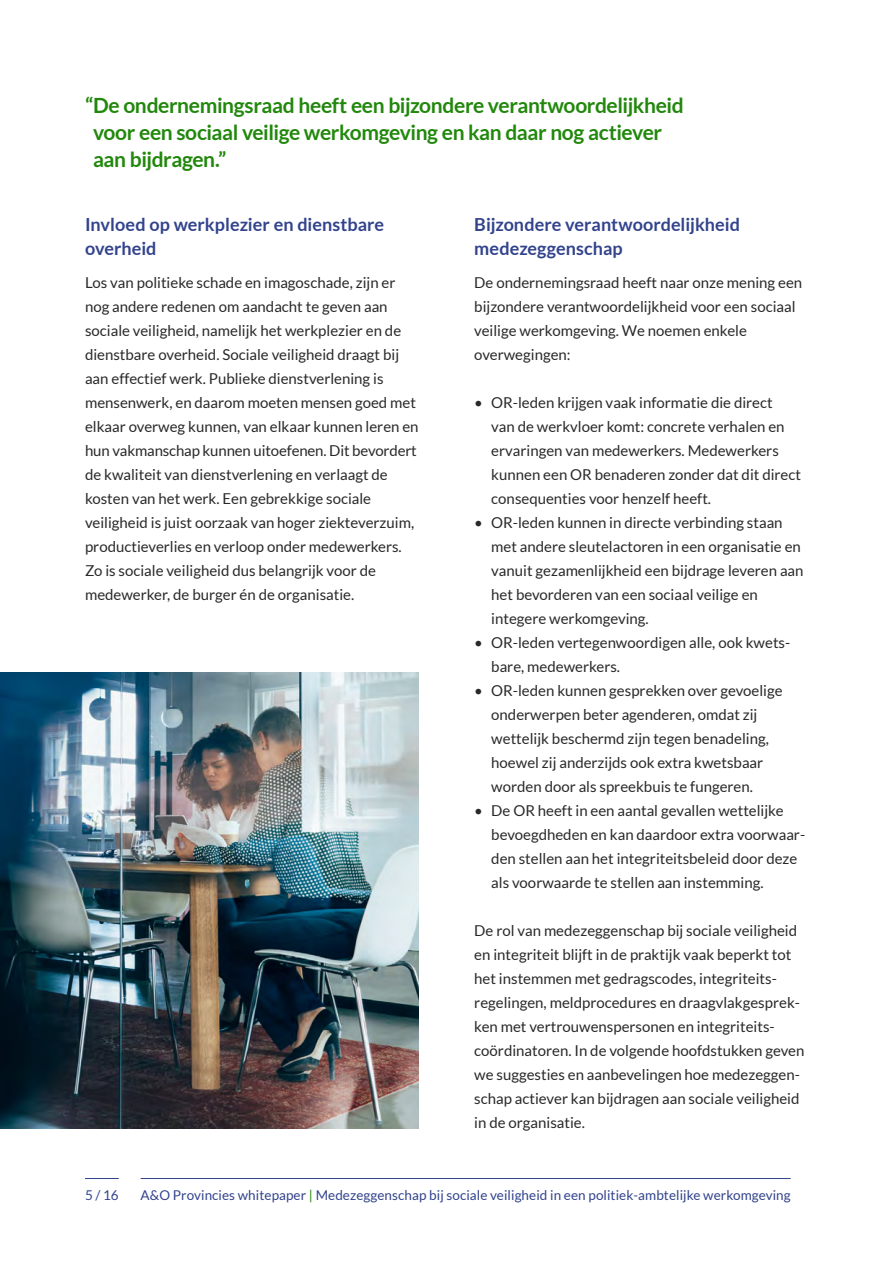
<style>
.page{position:relative;width:893px;height:1263px;background:#fff}
.page>*{position:absolute;margin:0;border:0;box-sizing:border-box;transform-origin:0 0}
.t1{font:700 21px/27px "Lato";letter-spacing:-.02em;color:#21880c}
.t2{font:700 18px/24px "Lato";color:#32438c}
.t3{font:15px/24px "Lato";color:#292929}
.t4{font:13.5px "Lato";letter-spacing:.005em;color:#32438c}
.s1{color:#21880c}
</style>
<div class="page">
<hr style="left:85px;top:1178px;width:34px;height:1px;background:#32438c">
<hr style="left:141px;top:1178px;width:650px;height:1px;background:#32438c">
<img style="left:0;top:672px;width:419px;height:456px">
<h1 class="t1" style="left:93px;top:91px;width:592px;text-indent:-8px">“De ondernemingsraad heeft een bijzondere verantwoordelijkheid voor een sociaal veilige werkomgeving en kan daar nog actiever aan bijdragen.”</h1>
<p class="t2" style="left:85px;top:212px;width:301px">Invloed op werkplezier en dienstbare overheid</p>
<p class="t3" style="left:85px;top:270px;width:335px">Los van politieke schade en imagoschade, zijn er nog andere redenen om aandacht te geven aan sociale veiligheid, namelijk het werkplezier en de dienstbare overheid. Sociale veiligheid draagt bij aan effectief werk. Publieke dienstverlening is mensenwerk, en daarom moeten mensen goed met elkaar overweg kunnen, van elkaar kunnen leren en hun vakmanschap kunnen uitoefenen. Dit bevordert de kwaliteit van dienstverlening en verlaagt de kosten van het werk. Een gebrekkige sociale veiligheid is juist oorzaak van hoger ziekteverzuim, productieverlies en verloop onder medewerkers.<br>Zo is sociale veiligheid dus belangrijk voor de medewerker, de burger én de organisatie.</p>
<p class="t2" style="left:474px;top:212px;width:267px">Bijzondere verantwoordelijkheid medezeggenschap</p>
<p class="t3" style="left:474px;top:270px;width:329px">De ondernemingsraad heeft naar onze mening een bijzondere verantwoordelijkheid voor een sociaal veilige werkomgeving. We noemen enkele overwegingen:</p>
<p class="t3" style="left:491px;top:390px;width:311px;text-indent:-17px">• OR-leden krijgen vaak informatie die direct<br>van de werkvloer komt: concrete verhalen en ervaringen van medewerkers. Medewerkers kunnen een OR benaderen zonder dat dit direct consequenties voor henzelf heeft.</p>
<p class="t3" style="left:491px;top:510px;width:314px;text-indent:-17px">• OR-leden kunnen in directe verbinding staan met andere sleutelactoren in een organisatie en vanuit gezamenlijkheid een bijdrage leveren aan het bevorderen van een sociaal veilige en integere werkomgeving.</p>
<p class="t3" style="left:491px;top:630px;width:299px;text-indent:-17px">• OR-leden vertegenwoordigen alle, ook kwets&shy;bare, medewerkers.</p>
<p class="t3" style="left:491px;top:678px;width:293px;text-indent:-17px">• OR-leden kunnen gesprekken over gevoelige onderwerpen beter agenderen, omdat zij wettelijk beschermd zijn tegen benadeling, hoewel zij anderzijds ook extra kwetsbaar worden door als spreekbuis te fungeren.</p>
<p class="t3" style="left:491px;top:798px;width:315px;text-indent:-17px">• De OR heeft in een aantal gevallen wettelijke bevoegdheden en kan daardoor extra voorwaar&shy;den stellen aan het integriteitsbeleid door deze als voorwaarde te stellen aan instemming.</p>
<p class="t3" style="left:474px;top:918px;width:332px">De rol van medezeggenschap bij sociale veiligheid en integriteit blijft in de praktijk vaak beperkt tot het instemmen met gedragscodes, integriteits&shy;regelingen, meldprocedures en draagvlakgesprek&shy;ken met vertrouwenspersonen en integriteits&shy;coördinatoren. In de volgende hoofdstukken geven we suggesties en aanbevelingen hoe medezeggen&shy;schap actiever kan bijdragen aan sociale veiligheid in de organisatie.</p>
<p class="t4" style="left:85px;top:1188px;width:35px">5 / 16</p>
<p class="t4" style="left:141px;top:1188px;width:652px">A&amp;O Provincies whitepaper <span class="s1">|</span> Medezeggenschap bij sociale veiligheid in een politiek-ambtelijke werkomgeving</p>
</div>
